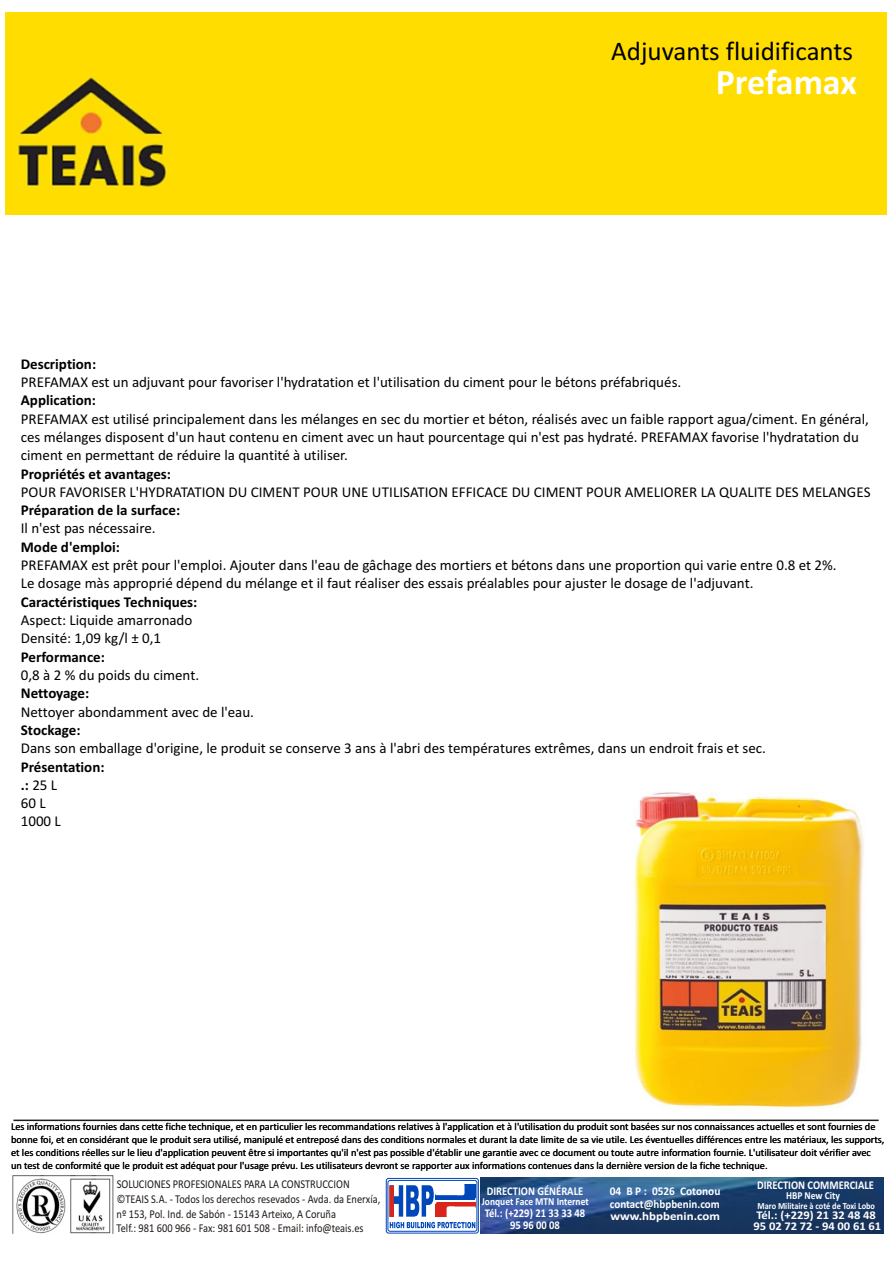
<style>
.page{position:relative;width:894px;height:1263px;background:#fff}
.page>*{position:absolute;margin:0;border:0;box-sizing:border-box;transform-origin:0 0}
.t1{font:900 43.8px "Arial";color:#d9261c;scale:.47 1}
.t2{font:700 36px "Calibri";letter-spacing:-.01em;color:#fff}
.t3{font:27px "Calibri";color:#000}
.t4{font:15px/18.3px "Calibri";color:#000}
.t5{font:700 15px/18.3px "Calibri";color:#000}
.t6{font:12px/14.7px "Calibri";color:#1f1a17;scale:.87 1}
.t7{font:700 11.85px "Calibri";color:#fff;scale:.89 1}
.t8{font:700 11.85px/12.5px "Calibri";color:#fff;scale:.96 1}
.t9{font:700 11.85px "Calibri";color:#fff;scale:1.06 1}
.t10{font:700 11.85px "Calibri";color:#fff;scale:1.09 1}
.t11{font:700 10.65px "Calibri";color:#fff;scale:.89 1}
.t12{font:10.5px/12.8px "Calibri";color:#000}
.t13{font:700 9.3px "Calibri";color:#fff;scale:.89 1}
.s1{font-weight:400}
</style>
<div class="page">
<img style="left:633px;top:792px;width:231px;height:316px">
<div style="left:6px;top:13px;width:881px;height:201px;background:#fd0"></div>
<img style="left:17px;top:74px;width:152px;height:130px">
<svg style="left:386px;top:1178px;width:93px;height:55px"></svg>
<div style="left:388px;top:1180px;width:89px;height:52px;background:#fff;border:1px solid #0047ba;border-radius:2px"></div>
<svg style="left:388px;top:1221px;width:88px;height:7px"></svg>
<svg style="left:436px;top:1195px;width:28px;height:4px"></svg>
<svg style="left:464px;top:1185px;width:12px;height:14px"></svg>
<div style="left:437px;top:1202px;width:39px;height:5px;background:#da251d"></div>
<svg style="left:436px;top:1202px;width:11px;height:15px"></svg>
<hr style="left:449px;top:1207px;width:27px;height:2px;background:#fff">
<svg style="left:388px;top:1185px;width:46px;height:33px"></svg>
<img style="left:13px;top:1175px;width:100px;height:59px">
<img style="left:480px;top:1178px;width:403px;height:55px">
<svg style="left:13px;top:1119px;width:866px;height:3px;background:#8e8c8a"></svg>
<h3 class="t3" style="left:611px;top:40px;width:243px">Adjuvants fluidificants</h3>
<h2 class="t2" style="left:716px;top:67px;width:143px">Prefamax</h2>
<p class="t5" style="left:21px;top:356px;width:77px">Description:</p>
<p class="t4" style="left:21px;top:374px;width:662px">PREFAMAX est un adjuvant pour favoriser l'hydratation et l'utilisation du ciment pour le bétons préfabriqués.</p>
<p class="t5" style="left:21px;top:392px;width:77px">Application:</p>
<p class="t4" style="left:21px;top:411px;width:850px">PREFAMAX est utilisé principalement dans les mélanges en sec du mortier et béton, réalisés avec un faible rapport agua/ciment. En général, ces mélanges disposent d'un haut contenu en ciment avec un haut pourcentage qui n'est pas hydraté. PREFAMAX favorise l'hydratation du ciment en permettant de réduire la quantité à utiliser.</p>
<p class="t5" style="left:21px;top:466px;width:151px">Propriétés et avantages:</p>
<p class="t4" style="left:21px;top:484px;width:851px">POUR FAVORISER L'HYDRATATION DU CIMENT POUR UNE UTILISATION EFFICACE DU CIMENT POUR AMELIORER LA QUALITE DES MELANGES</p>
<p class="t5" style="left:21px;top:502px;width:161px">Préparation de la surface:</p>
<p class="t4" style="left:21px;top:521px;width:136px">Il n'est pas nécessaire.</p>
<p class="t5" style="left:21px;top:539px;width:101px">Mode d'emploi:</p>
<p class="t4" style="left:21px;top:557px;width:817px">PREFAMAX est prêt pour l'emploi. Ajouter dans l'eau de gâchage des mortiers et bétons dans une proportion qui varie entre 0.8 et 2%.<br>Le dosage màs approprié dépend du mélange et il faut réaliser des essais préalables pour ajuster le dosage de l'adjuvant.</p>
<p class="t5" style="left:21px;top:594px;width:178px">Caractéristiques Techniques:</p>
<p class="t4" style="left:21px;top:612px;width:173px">Aspect: Liquide amarronado<br>Densité: 1,09 kg/l ± 0,1</p>
<p class="t5" style="left:21px;top:649px;width:86px">Performance:</p>
<p class="t4" style="left:21px;top:667px;width:180px">0,8 à 2 % du poids du ciment.</p>
<p class="t5" style="left:21px;top:685px;width:70px">Nettoyage:</p>
<p class="t4" style="left:21px;top:704px;width:235px">Nettoyer abondamment avec de l'eau.</p>
<p class="t5" style="left:21px;top:722px;width:61px">Stockage:</p>
<p class="t4" style="left:21px;top:740px;width:747px">Dans son emballage d'origine, le produit se conserve 3 ans à l'abri des températures extrêmes, dans un endroit frais et sec.</p>
<p class="t5" style="left:21px;top:759px;width:85px">Présentation: .: <span class="s1">25 L<br>60 L<br>1000 L</span></p>
<p class="t12" style="left:11px;top:1121px;width:875px">Les informations fournies dans cette fiche technique, et en particulier les recommandations relatives à l'application et à l'utilisation du produit sont basées sur nos connaissances actuelles et sont fournies de bonne foi, et en considérant que le produit sera utilisé, manipulé et entreposé dans des conditions normales et durant la date limite de sa vie utile. Les éventuelles différences entre les matériaux, les supports, et les conditions réelles sur le lieu d'application peuvent être si importantes qu'il n'est pas possible d'établir une garantie avec ce document ou toute autre information fournie. L'utilisateur doit vérifier avec<br>un test de conformité que le produit est adéquat pour l'usage prévu. Les utilisateurs devront se rapporter aux informations contenues dans la dernière version de la fiche technique.</p>
<p class="t6" style="left:117px;top:1178px;width:305px">SOLUCIONES PROFESIONALES PARA LA CONSTRUCCION ©TEAIS S.A. - Todos los derechos resevados - Avda. da Enerxía, nº 153, Pol. Ind. de Sabón - 15143 Arteixo, A Coruña<br>Telf.: 981 600 966 - Fax: 981 601 508 - Email: info@teais.es</p>
<p class="t8" style="left:610px;top:1186px;width:117px">04 B P : 0526 Cotonou contact@hbpbenin.com</p>
<p class="t7" style="left:487px;top:1186px;width:110px">DIRECTION GÉNÉRALE</p>
<h1 class="t1" style="left:388px;top:1185px;width:19px">I</h1>
<p class="t11" style="left:482px;top:1197px;width:122px">Jonquet Face MTN Internet</p>
<p class="t7" style="left:485px;top:1208px;width:115px">Tél.: (+229) 21 33 33 48</p>
<p class="t10" style="left:611px;top:1211px;width:102px">www.hbpbenin.com</p>
<p class="t7" style="left:510px;top:1220px;width:58px">95 96 00 08</p>
<p class="t7" style="left:757px;top:1181px;width:133px">DIRECTION COMMERCIALE</p>
<p class="t11" style="left:786px;top:1191px;width:62px">HBP New City</p>
<p class="t13" style="left:757px;top:1202px;width:134px">Maro Militaire à coté de Toxi Lobo</p>
<p class="t9" style="left:756px;top:1210px;width:114px">Tél.: (+229) 21 32 48 48</p>
<p class="t9" style="left:754px;top:1221px;width:122px">95 02 72 72 - 94 00 61 61</p>
</div>
